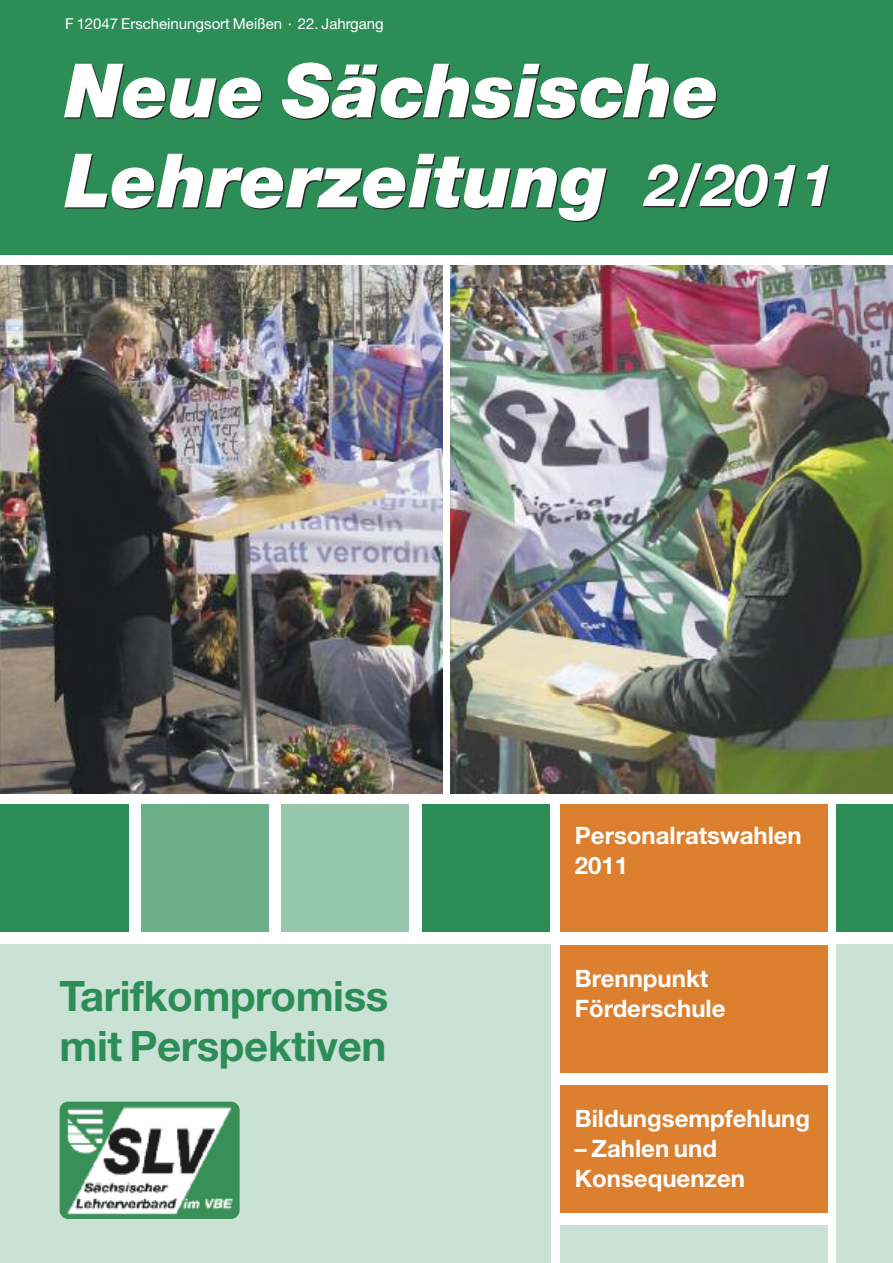
<style>
.page{position:relative;width:893px;height:1263px;background:#fff}
.page>*{position:absolute;margin:0;border:0;box-sizing:border-box;transform-origin:0 0}
.t1{font:italic 900 75px/90px "Helvetica Neue";color:#fff}
.t2{font:italic 700 58.5px "Helvetica Neue";color:#fff}
.t3{font:700 42px/49.5px "Helvetica Neue";letter-spacing:-.01em;color:#2d8d57}
.t4{font:700 24px/30px "Helvetica Neue";color:#fff}
.t5{font:15px "Helvetica Neue";color:#fff}
</style>
<div class="page">
<img style="left:0;top:266px;width:442px;height:527px">
<img style="left:451px;top:266px;width:442px;height:527px">
<div style="left:0;top:944px;width:551px;height:319px;background:#cae2d5"></div>
<div style="left:0;top:0;width:893px;height:255px;background:#2d8d57"></div>
<div style="left:837px;top:944px;width:56px;height:319px;background:#cae2d5"></div>
<div style="left:560px;top:945px;width:268px;height:127px;background:#dc7f2f"></div>
<div style="left:560px;top:1085px;width:268px;height:127px;background:#dc7f2f"></div>
<div style="left:560px;top:1225px;width:268px;height:38px;background:#cae2d5"></div>
<img style="left:60px;top:1101px;width:180px;height:118px;border-radius:9px">
<div style="left:836px;top:804px;width:57px;height:128px;background:#2d8d57"></div>
<div style="left:0;top:804px;width:128px;height:128px;background:#2d8d57"></div>
<div style="left:141px;top:804px;width:128px;height:128px;background:#6caf89"></div>
<div style="left:281px;top:804px;width:128px;height:128px;background:#96c6ab"></div>
<div style="left:422px;top:804px;width:127px;height:128px;background:#2d8d57"></div>
<div style="left:560px;top:804px;width:268px;height:128px;background:#dc7f2f"></div>
<p class="t5" style="left:65px;top:18px;width:320px">F 12047 Erscheinungsort Meißen · 22. Jahrgang</p>
<h1 class="t1" style="left:65px;top:52px;width:656px">Neue Sächsische<br>Lehrerzeitung</h1>
<h2 class="t2" style="left:645px;top:164px;width:190px">2/2011</h2>
<h3 class="t3" style="left:60px;top:975px;width:330px">Tarifkompromiss mit Perspektiven</h3>
<p class="t4" style="left:575px;top:822px;width:228px">Personalratswahlen<br>2011</p>
<p class="t4" style="left:575px;top:965px;width:152px">Brennpunkt<br>Förderschule</p>
<p class="t4" style="left:575px;top:1106px;width:237px">Bildungsempfehlung</p>
<p class="t4" style="left:575px;top:1136px;width:172px">– Zahlen und<br>Konsequenzen</p>
</div>
